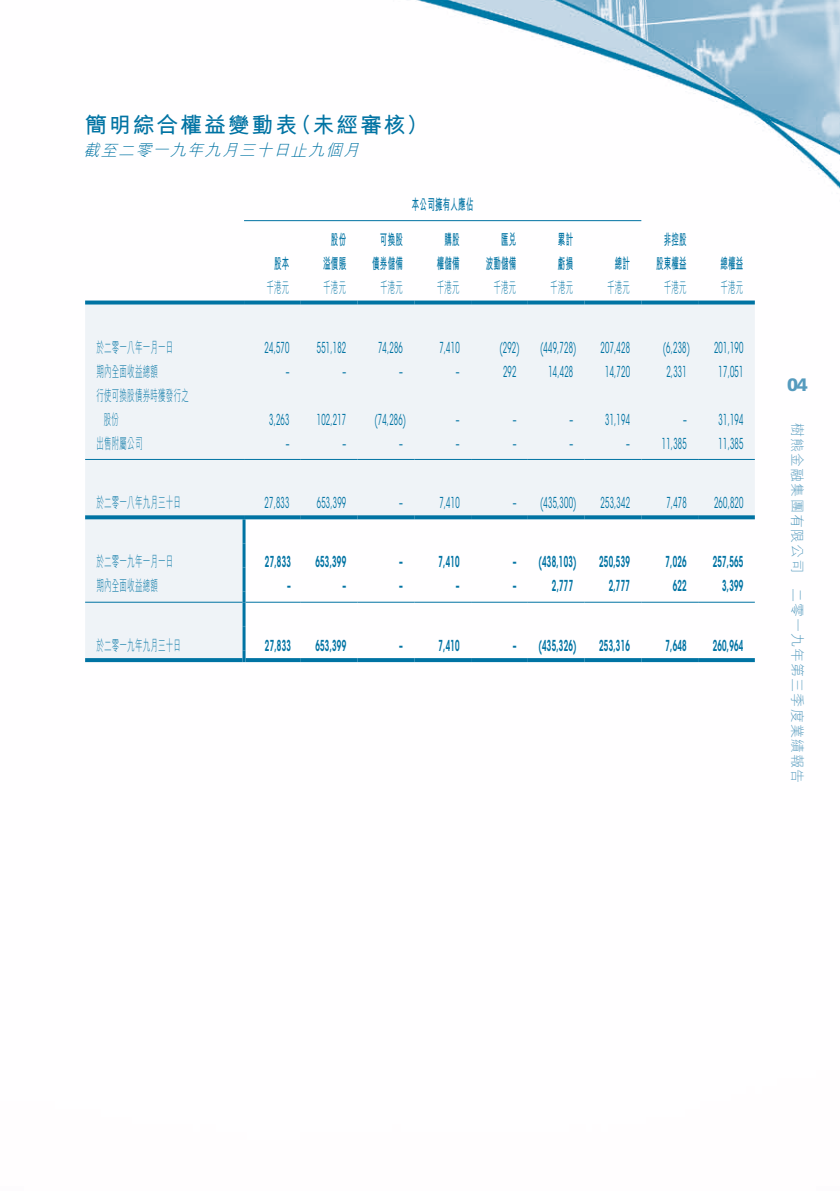
<style>
.page{position:relative;width:840px;height:1191px;background:#fff}
.page>*{position:absolute;margin:0;border:0;box-sizing:border-box;transform-origin:0 0}
.t1{font:700 22px "M Hei HK";letter-spacing:.08em;color:#0073a3}
.t2{font:900 18px "Frutiger LT Std";color:#569bbe}
.t3{font:italic 300 16px "M Hei HK";color:#0073a3}
.t4{font:15px "ITC Avant Garde Std";letter-spacing:.03em;color:#0073a3;scale:.5 1}
.t5{font:600 15px "ITC Avant Garde Std";letter-spacing:.03em;color:#0073a3;scale:.5 1}
.t6{font:300 15px/24px "M Hei HK";letter-spacing:.03em;color:#0073a3;scale:.5 1}
.t7{font:700 15px/24px "M Hei HK";letter-spacing:.03em;color:#0073a3;text-align:center;scale:.5 1}
.t8{font:300 14px "M Hei HK";letter-spacing:.08em;color:#569bbe}
</style>
<div class="page">
<img style="left:85px;top:0;width:754px;height:663px">
<svg style="left:85px;top:304px;width:669px;height:354px;fill:#eff3f7"></svg>
<hr style="left:242px;top:519px;width:3px;height:24px;background:#0073a3">
<hr style="left:242px;top:543px;width:3px;height:24px;background:#0073a3">
<hr style="left:242px;top:567px;width:3px;height:24px;background:#0073a3">
<svg style="left:242px;top:591px;width:3px;height:11px"></svg>
<hr style="left:242px;top:602px;width:3px;height:24px;background:#0073a3">
<hr style="left:242px;top:626px;width:3px;height:24px;background:#0073a3">
<svg style="left:242px;top:651px;width:3px;height:11px"></svg>
<hr style="left:244px;top:220px;width:397px;height:1px;background:#0073a3">
<svg style="left:85px;top:300px;width:159px;height:4px"></svg>
<svg style="left:244px;top:300px;width:56px;height:4px"></svg>
<svg style="left:300px;top:300px;width:57px;height:4px"></svg>
<svg style="left:357px;top:300px;width:57px;height:4px"></svg>
<svg style="left:414px;top:300px;width:57px;height:4px"></svg>
<svg style="left:471px;top:300px;width:56px;height:4px"></svg>
<svg style="left:527px;top:300px;width:57px;height:4px"></svg>
<svg style="left:584px;top:300px;width:57px;height:4px"></svg>
<svg style="left:641px;top:300px;width:56px;height:4px"></svg>
<svg style="left:697px;top:300px;width:57px;height:4px"></svg>
<hr style="left:85px;top:459px;width:159px;height:1px;background:#0073a3">
<hr style="left:244px;top:459px;width:56px;height:1px;background:#0073a3">
<hr style="left:300px;top:459px;width:57px;height:1px;background:#0073a3">
<hr style="left:357px;top:459px;width:57px;height:1px;background:#0073a3">
<hr style="left:414px;top:459px;width:57px;height:1px;background:#0073a3">
<hr style="left:471px;top:459px;width:56px;height:1px;background:#0073a3">
<hr style="left:527px;top:459px;width:57px;height:1px;background:#0073a3">
<hr style="left:584px;top:459px;width:57px;height:1px;background:#0073a3">
<hr style="left:641px;top:459px;width:56px;height:1px;background:#0073a3">
<hr style="left:697px;top:459px;width:57px;height:1px;background:#0073a3">
<svg style="left:85px;top:515px;width:159px;height:4px"></svg>
<svg style="left:244px;top:515px;width:56px;height:4px"></svg>
<svg style="left:300px;top:515px;width:57px;height:4px"></svg>
<svg style="left:357px;top:515px;width:57px;height:4px"></svg>
<svg style="left:414px;top:515px;width:57px;height:4px"></svg>
<svg style="left:471px;top:515px;width:56px;height:4px"></svg>
<svg style="left:527px;top:515px;width:57px;height:4px"></svg>
<svg style="left:584px;top:515px;width:57px;height:4px"></svg>
<svg style="left:641px;top:515px;width:56px;height:4px"></svg>
<svg style="left:697px;top:515px;width:57px;height:4px"></svg>
<hr style="left:85px;top:601px;width:157px;height:1px;background:#0073a3">
<hr style="left:245px;top:601px;width:55px;height:1px;background:#0073a3">
<hr style="left:300px;top:601px;width:57px;height:1px;background:#0073a3">
<hr style="left:357px;top:601px;width:57px;height:1px;background:#0073a3">
<hr style="left:414px;top:601px;width:57px;height:1px;background:#0073a3">
<hr style="left:471px;top:601px;width:56px;height:1px;background:#0073a3">
<hr style="left:527px;top:601px;width:57px;height:1px;background:#0073a3">
<hr style="left:584px;top:601px;width:57px;height:1px;background:#0073a3">
<hr style="left:641px;top:601px;width:56px;height:1px;background:#0073a3">
<hr style="left:697px;top:601px;width:57px;height:1px;background:#0073a3">
<svg style="left:85px;top:658px;width:157px;height:4px"></svg>
<svg style="left:245px;top:658px;width:55px;height:4px"></svg>
<svg style="left:300px;top:658px;width:57px;height:4px"></svg>
<svg style="left:357px;top:658px;width:57px;height:4px"></svg>
<svg style="left:414px;top:658px;width:57px;height:4px"></svg>
<svg style="left:471px;top:658px;width:56px;height:4px"></svg>
<svg style="left:527px;top:658px;width:57px;height:4px"></svg>
<svg style="left:584px;top:658px;width:57px;height:4px"></svg>
<svg style="left:641px;top:658px;width:56px;height:4px"></svg>
<svg style="left:697px;top:658px;width:57px;height:4px"></svg>
<h1 class="t1" style="left:85px;top:109px;width:214px">簡明綜合權益變動表</h1>
<p class="t3" style="left:83px;top:139px;width:282px">截至二零一九年九月三十日止九個月</p>
<h1 class="t1" style="left:290px;top:109px;width:140px">（未經審核(</h1>
<p class="t7" style="left:411px;top:191px;width:125px">本公司擁有人應佔</p>
<p class="t7" style="left:274px;top:250px;width:32px">股本</p>
<p class="t7" style="left:323px;top:226px;width:47px">股份溢價賬</p>
<p class="t7" style="left:372px;top:226px;width:63px">可換股債券儲備</p>
<p class="t7" style="left:436px;top:226px;width:47px">購股權儲備</p>
<p class="t7" style="left:485px;top:226px;width:63px;text-align:right">匯兌<br>波動儲備</p>
<p class="t7" style="left:557px;top:226px;width:32px">累計</p>
<p class="t7" style="left:557px;top:250px;width:32px">虧損</p>
<p class="t7" style="left:614px;top:250px;width:32px">總計</p>
<p class="t7" style="left:663px;top:226px;width:47px">非控股</p>
<p class="t7" style="left:655px;top:250px;width:63px">股東權益</p>
<p class="t7" style="left:720px;top:250px;width:47px">總權益</p>
<p class="t6" style="left:266px;top:275px;width:47px">千港元</p>
<p class="t6" style="left:323px;top:275px;width:47px">千港元</p>
<p class="t6" style="left:380px;top:275px;width:47px">千港元</p>
<p class="t6" style="left:436px;top:275px;width:47px">千港元</p>
<p class="t6" style="left:493px;top:275px;width:47px">千港元</p>
<p class="t6" style="left:550px;top:275px;width:47px">千港元</p>
<p class="t6" style="left:606px;top:275px;width:47px">千港元</p>
<p class="t6" style="left:663px;top:275px;width:47px">千港元</p>
<p class="t6" style="left:720px;top:275px;width:47px">千港元</p>
<p class="t6" style="left:96px;top:334px;width:155px">於二零一八年一月一日</p>
<p class="t4" style="left:264px;top:338px;width:51px">24,570</p>
<p class="t4" style="left:316px;top:338px;width:60px">551,182</p>
<p class="t4" style="left:378px;top:338px;width:51px">74,286</p>
<p class="t4" style="left:439px;top:338px;width:42px">7,410</p>
<p class="t4" style="left:499px;top:338px;width:42px">)292(</p>
<p class="t4" style="left:539px;top:338px;width:74px">)449,728(</p>
<p class="t4" style="left:600px;top:338px;width:60px">207,428</p>
<p class="t4" style="left:662px;top:338px;width:56px">)6,238(</p>
<p class="t4" style="left:713px;top:338px;width:60px">201,190</p>
<p class="t6" style="left:96px;top:358px;width:186px">期內全面收益總額<br>行使可換股債券時獲發行之</p>
<p class="t4" style="left:285px;top:362px;width:9px">–</p>
<p class="t4" style="left:342px;top:362px;width:9px">–</p>
<p class="t4" style="left:399px;top:362px;width:9px">–</p>
<p class="t4" style="left:455px;top:362px;width:9px">–</p>
<p class="t4" style="left:503px;top:362px;width:28px">292</p>
<p class="t4" style="left:548px;top:362px;width:51px">14,428</p>
<p class="t4" style="left:604px;top:362px;width:51px">14,720</p>
<p class="t4" style="left:666px;top:362px;width:42px">2,331</p>
<p class="t4" style="left:718px;top:362px;width:51px">17,051</p>
<p class="t2" style="left:786px;top:373px;width:22px">04</p>
<p class="t6" style="left:104px;top:406px;width:32px">股份</p>
<p class="t6" style="left:96px;top:430px;width:94px">出售附屬公司</p>
<p class="t6" style="left:96px;top:490px;width:171px">於二零一八年九月三十日</p>
<p class="t6" style="left:96px;top:549px;width:155px">於二零一九年一月一日</p>
<p class="t6" style="left:96px;top:573px;width:125px">期內全面收益總額</p>
<p class="t6" style="left:96px;top:632px;width:171px">於二零一九年九月三十日</p>
<p class="t4" style="left:269px;top:410px;width:42px">3,263</p>
<p class="t4" style="left:316px;top:410px;width:60px">102,217</p>
<p class="t4" style="left:374px;top:410px;width:65px">)74,286(</p>
<p class="t4" style="left:455px;top:410px;width:9px">–</p>
<p class="t4" style="left:285px;top:434px;width:9px">–</p>
<p class="t4" style="left:342px;top:434px;width:9px">–</p>
<p class="t4" style="left:399px;top:434px;width:9px">–</p>
<p class="t4" style="left:455px;top:434px;width:9px">–</p>
<p class="t4" style="left:264px;top:493px;width:51px">27,833</p>
<p class="t4" style="left:316px;top:493px;width:60px">653,399</p>
<p class="t4" style="left:399px;top:493px;width:9px">–</p>
<p class="t4" style="left:439px;top:493px;width:42px">7,410</p>
<p class="t5" style="left:265px;top:552px;width:53px">27,833</p>
<p class="t5" style="left:315px;top:552px;width:63px">653,399</p>
<p class="t5" style="left:399px;top:552px;width:9px">–</p>
<p class="t5" style="left:438px;top:552px;width:44px">7,410</p>
<p class="t5" style="left:287px;top:576px;width:9px">–</p>
<p class="t5" style="left:342px;top:576px;width:9px">–</p>
<p class="t5" style="left:399px;top:576px;width:9px">–</p>
<p class="t5" style="left:455px;top:576px;width:9px">–</p>
<p class="t5" style="left:265px;top:636px;width:53px">27,833</p>
<p class="t5" style="left:315px;top:636px;width:63px">653,399</p>
<p class="t5" style="left:399px;top:636px;width:9px">–</p>
<p class="t5" style="left:438px;top:636px;width:44px">7,410</p>
<p class="t4" style="left:512px;top:410px;width:9px">–</p>
<p class="t4" style="left:512px;top:434px;width:9px">–</p>
<p class="t4" style="left:512px;top:493px;width:9px">–</p>
<p class="t5" style="left:512px;top:552px;width:9px">–</p>
<p class="t5" style="left:512px;top:576px;width:9px">–</p>
<p class="t5" style="left:512px;top:636px;width:9px">–</p>
<p class="t4" style="left:569px;top:410px;width:9px">–</p>
<p class="t4" style="left:569px;top:434px;width:9px">–</p>
<p class="t4" style="left:539px;top:493px;width:74px">)435,300(</p>
<p class="t5" style="left:538px;top:552px;width:78px">)438,103(</p>
<p class="t5" style="left:551px;top:576px;width:44px">2,777</p>
<p class="t5" style="left:538px;top:636px;width:78px">)435,326(</p>
<p class="t4" style="left:604px;top:410px;width:51px">31,194</p>
<p class="t4" style="left:626px;top:434px;width:9px">–</p>
<p class="t4" style="left:600px;top:493px;width:60px">253,342</p>
<p class="t5" style="left:599px;top:552px;width:63px">250,539</p>
<p class="t5" style="left:608px;top:576px;width:44px">2,777</p>
<p class="t5" style="left:599px;top:636px;width:63px">253,316</p>
<p class="t4" style="left:682px;top:410px;width:9px">–</p>
<p class="t4" style="left:718px;top:410px;width:51px">31,194</p>
<p class="t4" style="left:661px;top:434px;width:51px">11,385</p>
<p class="t4" style="left:718px;top:434px;width:51px">11,385</p>
<p class="t4" style="left:666px;top:493px;width:42px">7,478</p>
<p class="t4" style="left:713px;top:493px;width:60px">260,820</p>
<p class="t5" style="left:665px;top:552px;width:44px">7,026</p>
<p class="t5" style="left:712px;top:552px;width:63px">257,565</p>
<p class="t5" style="left:672px;top:576px;width:29px">622</p>
<p class="t5" style="left:721px;top:576px;width:44px">3,399</p>
<p class="t5" style="left:665px;top:636px;width:44px">7,648</p>
<p class="t5" style="left:712px;top:636px;width:63px">260,964</p>
<p class="t8" style="left:806px;top:423px;width:361px;rotate:90deg">樹熊金融集團有限公司　二零一九年第三季度業績報告</p>
</div>
